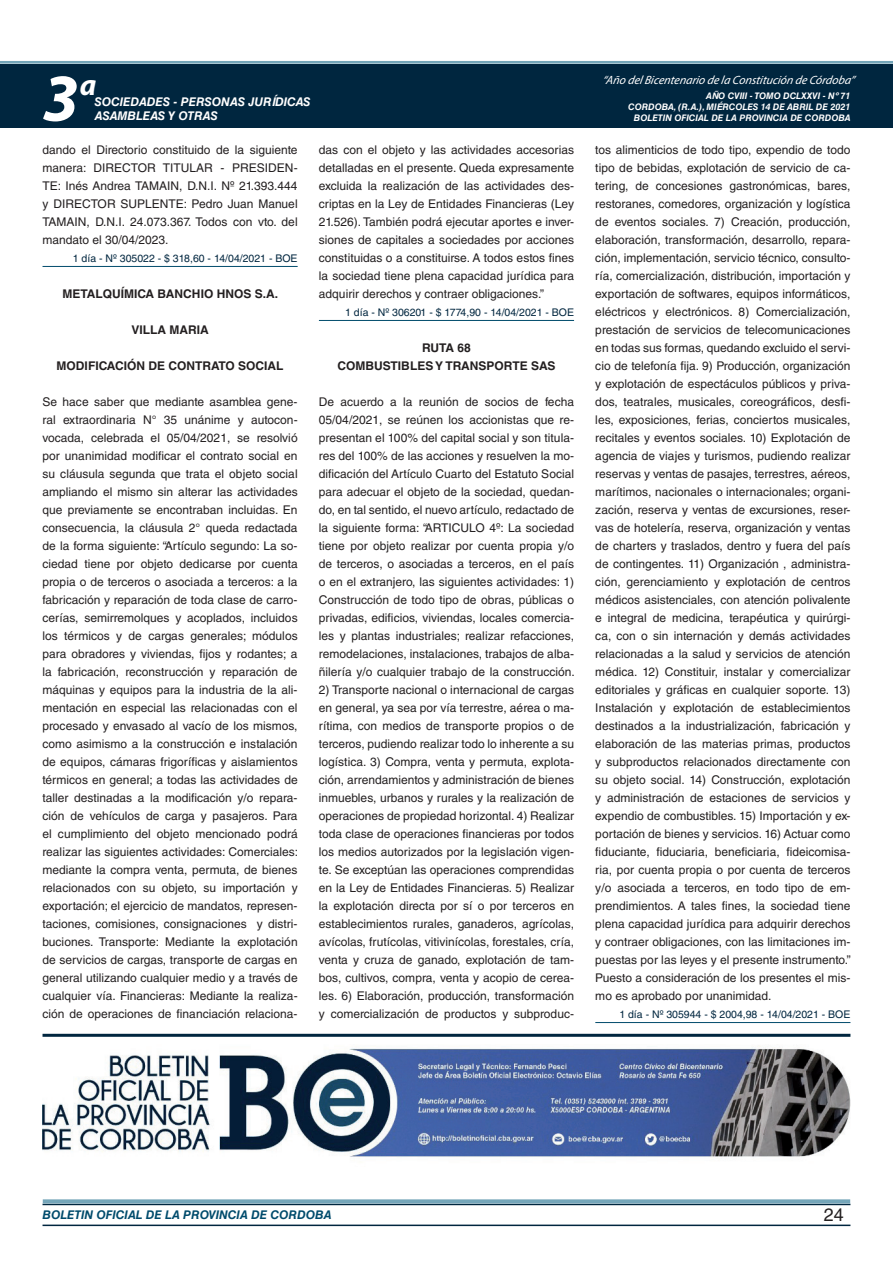
<style>
.page{position:relative;width:893px;height:1263px;background:#fff}
.page>*{position:absolute;margin:0;border:0;box-sizing:border-box;transform-origin:0 0}
.t1{font:italic 700 67.5px "Myriad Pro";color:#fff}
.t2{font:italic 700 30px "Myriad Pro";color:#fff}
.t3{font:18px "Helvetica LT Std";color:#231f20}
.t4{font:12px/18px "Helvetica LT Std";color:#231f20;text-align:justify}
.t5{font:700 12px/18px "Helvetica LT Std";color:#231f20;text-align:center}
.t6{font:italic 12px "Myriad Pro";color:#fff}
.t7{font:italic 700 12px "Helvetica LT Std";color:#fff}
.t8{font:italic 700 12px "Helvetica LT Std";color:#004b6c}
.t9{font:10.5px "Helvetica LT Std";color:#00263f}
.t10{font:italic 700 9px/10.8px "Helvetica LT Std";color:#fff;text-align:right}
</style>
<div class="page">
<div style="left:0;top:61px;width:893px;height:6px;background:#fff;opacity:.75"></div>
<div style="left:0;top:64px;width:893px;height:64px;background:#00263f"></div>
<hr style="left:43px;top:1224px;width:807px;height:2px;background:#00263f">
<div style="left:42px;top:1198px;width:809px;height:8px;background:#fff;opacity:.75"></div>
<hr style="left:43px;top:266px;width:255px;height:1px;background:#004b6c">
<hr style="left:319px;top:320px;width:255px;height:1px;background:#004b6c">
<hr style="left:595px;top:1022px;width:255px;height:1px;background:#004b6c">
<hr style="left:43px;top:1034px;width:807px;height:3px;background:#00263f">
<img style="left:43px;top:1045px;width:807px;height:113px">
<h1 class="t1" style="left:43px;top:54px;width:38px">3</h1>
<h2 class="t2" style="left:80px;top:66px;width:18px">a</h2>
<p class="t7" style="left:95px;top:94px;width:217px">SOCIEDADES - PERSONAS JURÍDICAS</p>
<p class="t7" style="left:95px;top:109px;width:125px">ASAMBLEAS Y OTRAS</p>
<p class="t6" style="left:603px;top:72px;width:254px">“Año delBicentenario de la Constitución de Córdoba”</p>
<p class="t10" style="left:628px;top:91px;width:224px">AÑO CVIII - TOMO DCLXXVI - Nº 71<br>CORDOBA, (R.A.), MIÉRCOLES 14 DE ABRIL DE 2021<br>BOLETIN OFICIAL DE LA PROVINCIA DE CORDOBA</p>
<p class="t4" style="left:43px;top:141px;width:257px">dando el Directorio constituido de la siguiente manera: DIRECTOR TITULAR - PRESIDEN-TE: Inés Andrea TAMAIN, D.N.I. Nº 21.393.444 y DIRECTOR SUPLENTE: Pedro Juan Manuel TAMAIN, D.N.I. 24.073.367. Todos con vto. del mandato el 30/04/2023.</p>
<p class="t9" style="left:73px;top:252px;width:226px">1 día - Nº 305022 - $ 318,60 - 14/04/2021 - BOE</p>
<p class="t5" style="left:63px;top:284px;width:217px">METALQUÍMICA BANCHIO HNOS S.A.</p>
<p class="t5" style="left:131px;top:320px;width:79px">VILLA MARIA</p>
<p class="t5" style="left:57px;top:356px;width:18px">MODIFICACI</p>
<p class="t5" style="left:127px;top:356px;width:51px">ÓNDE CONTRATO</p>
<p class="t5" style="left:238px;top:356px;width:9px">SOCIAL</p>
<p class="t4" style="left:43px;top:393px;width:257px">Se hace saber que mediante asamblea gene&shy;ral extraordinaria N° 35 unánime y autocon&shy;vocada, celebrada el 05/04/2021, se resolvió por unanimidad modificar el contrato social en su cláusula segunda que trata el objeto social ampliando el mismo sin alterar las actividades que previamente se encontraban incluidas. En consecuencia, la cláusula 2° queda redactada de la forma siguiente: “Artículo segundo: La so&shy;ciedad tiene por objeto dedicarse por cuenta propia o de terceros o asociada a terceros: a la fabricación y reparación de toda clase de carro&shy;cerías, semirremolques y acoplados, incluidos los térmicos y de cargas generales; módulos para obradores y viviendas, fijos y rodantes; a la fabricación, reconstrucción y reparación de máquinas y equipos para la industria de la ali&shy;mentación en especial las relacionadas con el procesado y envasado al vacío de los mismos, como asimismo a la construcción e instalación de equipos, cámaras frigoríficas y aislamientos térmicos en general; a todas las actividades de taller destinadas a la modificación y/o repara&shy;ción de vehículos de carga y pasajeros. Para el cumplimiento del objeto mencionado podrá realizar las siguientes actividades: Comerciales: mediante la compra venta, permuta, de bienes relacionados con su objeto, su importación y exportación; el ejercicio de mandatos, represen&shy;taciones, comisiones, consignaciones y distri&shy;buciones. Transporte: Mediante la explotación de servicios de cargas, transporte de cargas en general utilizando cualquier medio y a través de cualquier vía. Financieras: Mediante la realiza&shy;ción de operaciones de financiación relaciona-</p>
<p class="t4" style="left:319px;top:141px;width:257px">das con el objeto y las actividades accesorias detalladas en el presente. Queda expresamente excluida la realización de las actividades des&shy;criptas en la Ley de Entidades Financieras (Ley 21.526). También podrá ejecutar aportes e inver&shy;siones de capitales a sociedades por acciones constituidas o a constituirse. A todos estos fines la sociedad tiene plena capacidad jurídica para adquirir derechos y contraer obligaciones.”</p>
<p class="t9" style="left:345px;top:306px;width:230px">1 día - Nº 306201 - $ 1774,90 - 14/04/2021 - BOE</p>
<p class="t5" style="left:338px;top:338px;width:219px">RUTA 68<br>COMBUSTIBLES Y TRANSPORTE SAS</p>
<p class="t4" style="left:319px;top:393px;width:257px">De acuerdo a la reunión de socios de fecha 05/04/2021, se reúnen los accionistas que re&shy;presentan el 100% del capital social y son titula&shy;res del 100% de las acciones y resuelven la mo&shy;dificación del Artículo Cuarto del Estatuto Social para adecuar el objeto de la sociedad, quedan&shy;do, en tal sentido, el nuevo artículo, redactado de la siguiente forma: “ARTICULO 4º: La sociedad tiene por objeto realizar por cuenta propia y/o de terceros, o asociadas a terceros, en el país o en el extranjero, las siguientes actividades: 1)<br>Construcción de todo tipo de obras, públicas o privadas, edificios, viviendas, locales comercia&shy;les y plantas industriales; realizar refacciones, remodelaciones, instalaciones, trabajos de alba&shy;ñilería y/o cualquier trabajo de la construcción.</p>
<p class="t4" style="left:319px;top:681px;width:257px">2) Transporte nacional o internacional de cargas en general, ya sea por vía terrestre, aérea o ma&shy;rítima, con medios de transporte propios o de terceros, pudiendo realizar todo lo inherente a su logística. 3) Compra, venta y permuta, explota&shy;ción, arrendamientos y administración de bienes inmuebles, urbanos y rurales y la realización de operaciones de propiedad horizontal. 4) Realizar toda clase de operaciones financieras por todos los medios autorizados por la legislación vigen&shy;te. Se exceptúan las operaciones comprendidas en la Ley de Entidades Financieras. 5) Realizar la explotación directa por sí o por terceros en establecimientos rurales, ganaderos, agrícolas, avícolas, frutícolas, vitivinícolas, forestales, cría, venta y cruza de ganado, explotación de tam&shy;bos, cultivos, compra, venta y acopio de cerea&shy;les. 6) Elaboración, producción, transformación y comercialización de productos y subproduc-</p>
<p class="t4" style="left:595px;top:141px;width:257px">tos alimenticios de todo tipo, expendio de todo tipo de bebidas, explotación de servicio de ca&shy;tering, de concesiones gastronómicas, bares, restoranes, comedores, organización y logística de eventos sociales. 7) Creación, producción, elaboración, transformación, desarrollo, repara&shy;ción, implementación, servicio técnico, consulto&shy;ría, comercialización, distribución, importación y exportación de softwares, equipos informáticos, eléctricos y electrónicos. 8) Comercialización, prestación de servicios de telecomunicaciones en todas sus formas, quedando excluido el servi&shy;cio de telefonía fija. 9) Producción, organización y explotación de espectáculos públicos y priva&shy;dos, teatrales, musicales, coreográficos, desfi&shy;les, exposiciones, ferias, conciertos musicales, recitales y eventos sociales. 10) Explotación de agencia de viajes y turismos, pudiendo realizar reservas y ventas de pasajes, terrestres, aéreos, marítimos, nacionales o internacionales; organi&shy;zación, reserva y ventas de excursiones, reser&shy;vas de hotelería, reserva, organización y ventas de charters y traslados, dentro y fuera del país de contingentes. 11) Organización , administra&shy;ción, gerenciamiento y explotación de centros médicos asistenciales, con atención polivalente e integral de medicina, terapéutica y quirúrgi&shy;ca, con o sin internación y demás actividades relacionadas a la salud y servicios de atención médica. 12) Constituir, instalar y comercializar editoriales y gráficas en cualquier soporte. 13)<br>Instalación y explotación de establecimientos destinados a la industrialización, fabricación y elaboración de las materias primas, productos y subproductos relacionados directamente con su objeto social. 14) Construcción, explotación y administración de estaciones de servicios y expendio de combustibles. 15) Importación y ex&shy;portación de bienes y servicios. 16) Actuar como fiduciante, fiduciaria, beneficiaria, fideicomisa&shy;ria, por cuenta propia o por cuenta de terceros y/o asociada a terceros, en todo tipo de em&shy;prendimientos. A tales fines, la sociedad tiene plena capacidad jurídica para adquirir derechos y contraer obligaciones, con las limitaciones im&shy;puestas por las leyes y el presente instrumento.” Puesto a consideración de los presentes el mis&shy;mo es aprobado por unanimidad.</p>
<p class="t9" style="left:619px;top:1008px;width:233px">1 día - Nº 305944 - $ 2004,98 - 14/04/2021 - BOE</p>
<p class="t8" style="left:43px;top:1208px;width:290px">BOLETIN OFICIAL DE LA PROVINCIA DE CORDOBA</p>
<h3 class="t3" style="left:824px;top:1204px;width:22px">24</h3>
</div>
